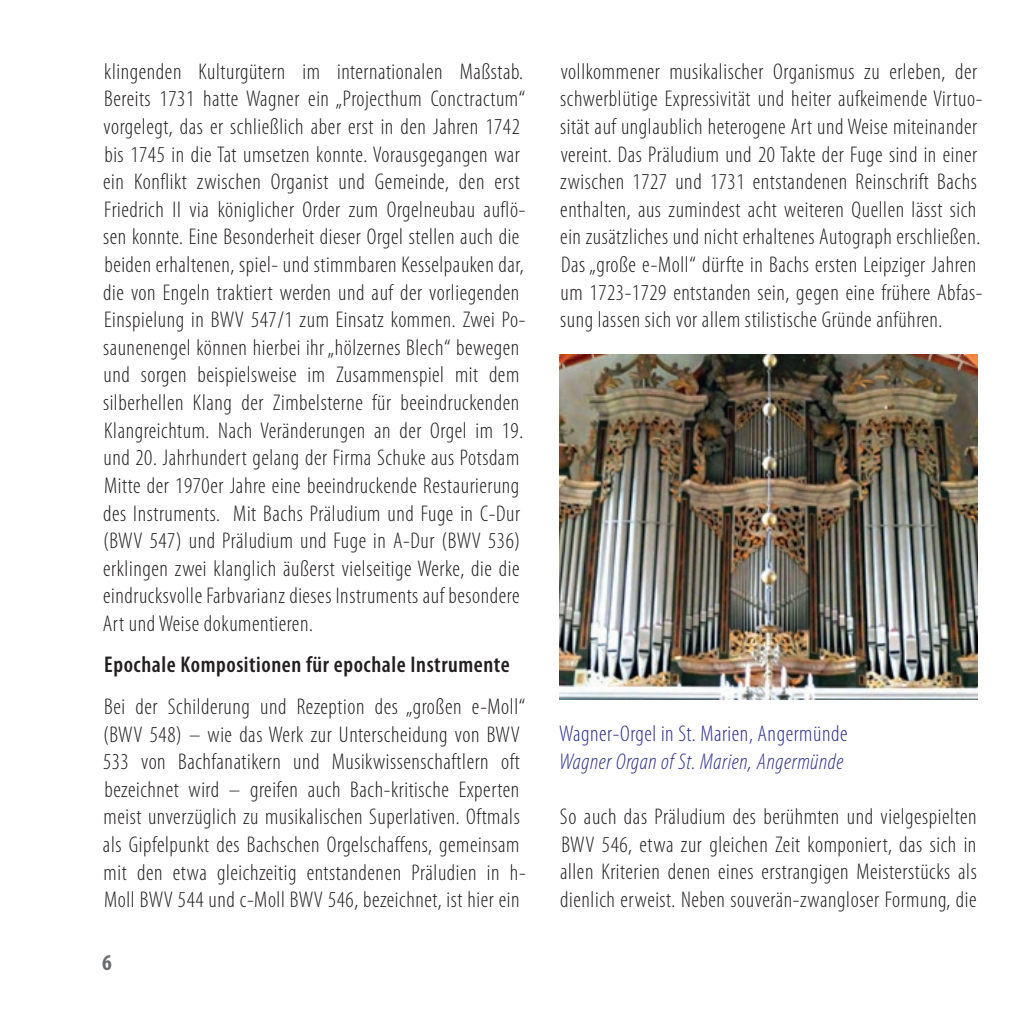
<style>
.page{position:relative;width:1029px;height:1021px;background:#fff}
.page>*{position:absolute;margin:0;border:0;box-sizing:border-box;transform-origin:0 0}
.t1{font:300 condensed 22.8px/27.6px "Myriad Pro";letter-spacing:.025em;color:#231f20}
.t2{font:600 condensed 22.8px "Myriad Pro";letter-spacing:.025em;color:#231f20}
.t3{font:300 condensed 22.8px "Myriad Pro";letter-spacing:.025em;color:#2e3092}
.t4{font:italic 300 condensed 22.8px "Myriad Pro";letter-spacing:.025em;color:#2e3092}
.t5{font:700 condensed 22.8px "Myriad Pro";color:#6c6d70}
</style>
<div class="page">
<img style="left:559px;top:355px;width:419px;height:345px">
<p class="t1" style="left:103px;top:58px;width:424px">klingenden Kulturgütern im internationalen Maßstab.<br>Bereits 1731 hatte Wagner ein „Projecthum Conctractum“ vorgelegt, das er schließlich aber erst in den Jahren 1742 bis 1745 in die Tat umsetzen konnte. Vorausgegangen war ein Konflikt zwischen Organist und Gemeinde, den erst Friedrich II via königlicher Order zum Orgelneubau auflö&shy;sen konnte. Eine Besonderheit dieser Orgel stellen auch die beiden erhaltenen, spiel- und stimmbaren Kesselpauken dar, die von Engeln traktiert werden und auf der vorliegenden Einspielung in BWV 547/1 zum Einsatz kommen. Zwei Po&shy;saunenengel können hierbei ihr „hölzernes Blech“ bewegen und sorgen beispielsweise im Zusammenspiel mit dem silberhellen Klang der Zimbelsterne für beeindruckenden Klangreichtum. Nach Veränderungen an der Orgel im 19. und 20. Jahrhundert gelang der Firma Schuke aus Potsdam Mitte der 1970er Jahre eine beeindruckende Restaurierung des Instruments. Mit Bachs Präludium und Fuge in C-Dur (BWV 547) und Präludium und Fuge in A-Dur (BWV 536) erklingen zwei klanglich äußerst vielseitige Werke, die die eindrucksvolle Farbvarianz dieses Instruments auf besondere Art und Weise dokumentieren.</p>
<p class="t2" style="left:104px;top:652px;width:407px">Epochale Kompositionen für epochale Instrumente</p>
<p class="t1" style="left:103px;top:693px;width:424px">Bei der Schilderung und Rezeption des „großen e-Moll“ (BWV 548) – wie das Werk zur Unterscheidung von BWV 533 von Bachfanatikern und Musikwissenschaftlern oft bezeichnet wird – greifen auch Bach-kritische Experten meist unverzüglich zu musikalischen Superlativen. Oftmals als Gipfelpunkt des Bachschen Orgelschaffens, gemeinsam mit den etwa gleichzeitig entstandenen Präludien in h-Moll BWV 544 und c-Moll BWV 546, bezeichnet, ist hier ein</p>
<p class="t5" style="left:102px;top:948px;width:11px">6</p>
<p class="t1" style="left:560px;top:58px;width:424px">vollkommener musikalischer Organismus zu erleben, der schwerblütige Expressivität und heiter aufkeimende Virtuo&shy;sität auf unglaublich heterogene Art und Weise miteinander vereint. Das Präludium und 20 Takte der Fuge sind in einer zwischen 1727 und 1731 entstandenen Reinschrift Bachs enthalten, aus zumindest acht weiteren Quellen lässt sich ein zusätzliches und nicht erhaltenes Autograph erschließen.<br>Das „große e-Moll“ dürfte in Bachs ersten Leipziger Jahren um 1723-1729 entstanden sein, gegen eine frühere Abfas&shy;sung lassen sich vor allem stilistische Gründe anführen.</p>
<p class="t3" style="left:559px;top:721px;width:290px">Wagner-Orgel in St. Marien, Angermünde</p>
<p class="t4" style="left:559px;top:749px;width:286px">Wagner Organ of St. Marien, Angermünde</p>
<p class="t1" style="left:560px;top:803px;width:418px;text-align:justify">So auch das Präludium des berühmten und vielgespielten BWV 546, etwa zur gleichen Zeit komponiert, das sich in allen Kriterien denen eines erstrangigen Meisterstücks als dienlich erweist. Neben souverän-zwangloser Formung, die</p>
</div>
